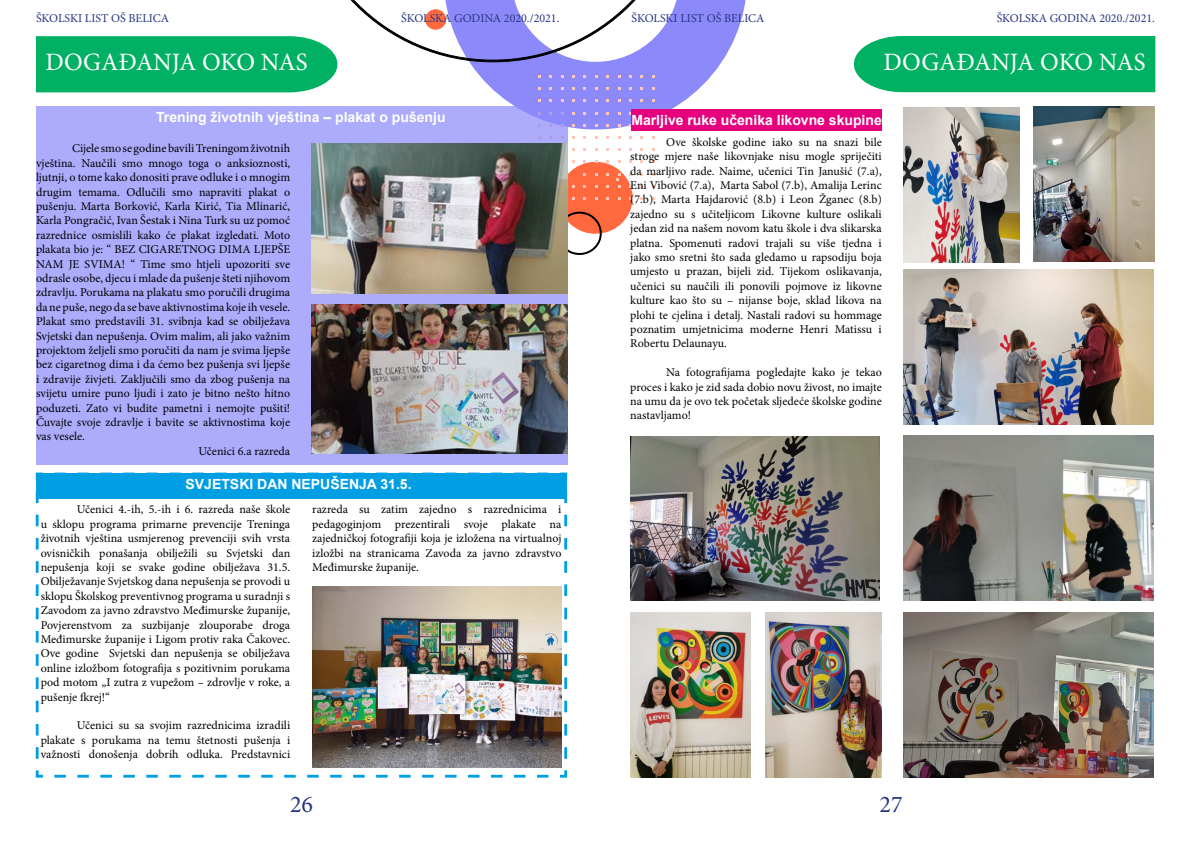
<style>
.page{position:relative;width:1191px;height:842px;background:#fff}
.page>*{position:absolute;margin:0;border:0;box-sizing:border-box;transform-origin:0 0}
.t1{font:25px "Minion Pro";color:#fff}
.t2{font:24px "Minion Pro";color:#283583}
.t3{font:700 14px "Arial";color:#fff}
.t4{font:12px/14.4px "Minion Pro";color:#000;text-align:justify}
.t5{font:12px "Minion Pro";color:#283583}
</style>
<div class="page">
<svg style="left:567px;top:157px;width:75px;height:100px"></svg>
<svg style="left:36px;top:0;width:710px;height:129px"></svg>
<div style="left:854px;top:36px;width:301px;height:56px;background:#00b063"></div>
<div style="left:36px;top:107px;width:531px;height:358px;background:#adabfb"></div>
<img style="left:312px;top:144px;width:255px;height:149px">
<img style="left:312px;top:305px;width:255px;height:149px">
<svg style="left:35px;top:472px;width:533px;height:306px"></svg>
<div style="left:36px;top:473px;width:531px;height:26px;background:#009fe3"></div>
<img style="left:312px;top:587px;width:250px;height:180px">
<div style="left:631px;top:109px;width:251px;height:21px;background:#e6007d"></div>
<img style="left:630px;top:436px;width:249px;height:164px">
<img style="left:630px;top:612px;width:120px;height:165px">
<img style="left:903px;top:108px;width:116px;height:155px">
<img style="left:1033px;top:107px;width:122px;height:155px">
<img style="left:903px;top:270px;width:250px;height:155px">
<img style="left:903px;top:435px;width:250px;height:165px">
<img style="left:903px;top:613px;width:250px;height:165px">
<img style="left:765px;top:613px;width:116px;height:165px">
<p class="t5" style="left:36px;top:10px;width:135px">ŠKOLSKI LIST OŠ BELICA</p>
<p class="t5" style="left:401px;top:10px;width:160px">ŠKOLSKA GODINA 2020./2021.</p>
<p class="t5" style="left:631px;top:10px;width:135px">ŠKOLSKI LIST OŠ BELICA</p>
<p class="t5" style="left:996px;top:10px;width:160px">ŠKOLSKA GODINA 2020./2021.</p>
<h1 class="t1" style="left:45px;top:45px;width:264px">DOGAĐANJA OKO NAS</h1>
<h1 class="t1" style="left:883px;top:46px;width:264px">DOGAĐANJA OKO NAS</h1>
<p class="t3" style="left:156px;top:108px;width:291px">Trening životnih vještina – plakat o pušenju</p>
<p class="t4" style="left:72px;top:141px;width:220px">Cijele smo se godine bavili Treningom životnih</p>
<p class="t4" style="left:36px;top:156px;width:256px">vještina. Naučili smo mnogo toga o anksioznosti,</p>
<p class="t4" style="left:36px;top:170px;width:256px">ljutnji, o tome kako donositi prave odluke i o mnogim</p>
<p class="t4" style="left:36px;top:185px;width:256px">drugim temama. Odlučili smo napraviti plakat o</p>
<p class="t4" style="left:36px;top:199px;width:256px">pušenju. Marta Borković, Karla Kirić, Tia Mlinarić,</p>
<p class="t4" style="left:36px;top:213px;width:256px">Karla Pongračić, Ivan Šestak i Nina Turk su uz pomoć</p>
<p class="t4" style="left:36px;top:228px;width:256px">razrednice osmislili kako će plakat izgledati. Moto</p>
<p class="t4" style="left:36px;top:242px;width:256px">plakata bio je: “ BEZ CIGARETNOG DIMA LJEPŠE</p>
<p class="t4" style="left:36px;top:257px;width:256px">NAM JE SVIMA! “ Time smo htjeli upozoriti sve</p>
<p class="t4" style="left:36px;top:271px;width:256px">odrasle osobe, djecu i mlade da pušenje šteti njihovom</p>
<p class="t4" style="left:36px;top:285px;width:256px">zdravlju. Porukama na plakatu smo poručili drugima</p>
<p class="t4" style="left:36px;top:300px;width:256px">da ne puše, nego da se bave aktivnostima koje ih vesele.</p>
<p class="t4" style="left:36px;top:314px;width:256px">Plakat smo predstavili 31. svibnja kad se obilježava</p>
<p class="t4" style="left:36px;top:329px;width:256px">Svjetski dan nepušenja. Ovim malim, ali jako važnim</p>
<p class="t4" style="left:36px;top:343px;width:256px">projektom željeli smo poručiti da nam je svima ljepše</p>
<p class="t4" style="left:36px;top:357px;width:256px">bez cigaretnog dima i da ćemo bez pušenja svi ljepše</p>
<p class="t4" style="left:36px;top:372px;width:256px">i zdravije živjeti. Zaključili smo da zbog pušenja na</p>
<p class="t4" style="left:36px;top:386px;width:256px">svijetu umire puno ljudi i zato je bitno nešto hitno</p>
<p class="t4" style="left:36px;top:401px;width:256px">poduzeti. Zato vi budite pametni i nemojte pušiti!</p>
<p class="t4" style="left:36px;top:415px;width:256px">Čuvajte svoje zdravlje i bavite se aktivnostima koje</p>
<p class="t4" style="left:36px;top:429px;width:50px">vas vesele.</p>
<p class="t4" style="left:198px;top:444px;width:93px">Učenici 6.a razreda</p>
<p class="t3" style="left:186px;top:474px;width:227px">SVJETSKI DAN NEPUŠENJA 31.5.</p>
<p class="t4" style="left:41px;top:502px;width:251px;text-indent:36px">Učenici 4.-ih, 5.-ih i 6. razreda naše škole u sklopu programa primarne prevencije Treninga životnih vještina usmjerenog prevenciji svih vrsta ovisničkih ponašanja obilježili su Svjetski dan nepušenja koji se svake godine obilježava 31.5.<br>Obilježavanje Svjetskog dana nepušenja se provodi u sklopu Školskog preventivnog programa u suradnji s Zavodom za javno zdravstvo Međimurske županije, Povjerenstvom za suzbijanje zlouporabe droga Međimurske županije i Ligom protiv raka Čakovec.<br>Ove godine Svjetski dan nepušenja se obilježava online izložbom fotografija s pozitivnim porukama pod motom „I zutra z vupežom – zdrovlje v roke, a pušenje fkrej!“</p>
<p class="t4" style="left:41px;top:718px;width:251px;text-indent:36px">Učenici su sa svojim razrednicima izradili plakate s porukama na temu štetnosti pušenja i važnosti donošenja dobrih odluka. Predstavnici</p>
<p class="t3" style="left:631px;top:110px;width:252px">Marljive ruke učenika likovne skupine</p>
<p class="t4" style="left:630px;top:135px;width:253px;text-indent:36px">Ove školske godine iako su na snazi bile stroge mjere naše likovnjake nisu mogle spriječiti da marljivo rade. Naime, učenici Tin Janušić (7.a), Eni Vibović (7.a), Marta Sabol (7.b), Amalija Lerinc (7.b), Marta Hajdarović (8.b) i Leon Žganec (8.b) zajedno su s učiteljicom Likovne kulture oslikali jedan zid na našem novom katu škole i dva slikarska platna. Spomenuti radovi trajali su više tjedna i jako smo sretni što sada gledamo u rapsodiju boja umjesto u prazan, bijeli zid. Tijekom oslikavanja, učenici su naučili ili ponovili pojmove iz likovne kulture kao što su – nijanse boje, sklad likova na plohi te cjelina i detalj. Nastali radovi su hommage poznatim umjetnicima moderne Henri Matissu i Robertu Delaunayu.</p>
<p class="t4" style="left:630px;top:365px;width:253px;text-indent:36px">Na fotografijama pogledajte kako je tekao proces i kako je zid sada dobio novu živost, no imajte na umu da je ovo tek početak sljedeće školske godine nastavljamo!</p>
<p class="t4" style="left:312px;top:502px;width:251px">razreda su zatim zajedno s razrednicima i pedagoginjom prezentirali svoje plakate na zajedničkoj fotografiji koja je izložena na virtualnoj izložbi na stranicama Zavoda za javno zdravstvo Međimurske županije.</p>
<h2 class="t2" style="left:290px;top:789px;width:25px">26</h2>
<h2 class="t2" style="left:879px;top:789px;width:25px">27</h2>
</div>
